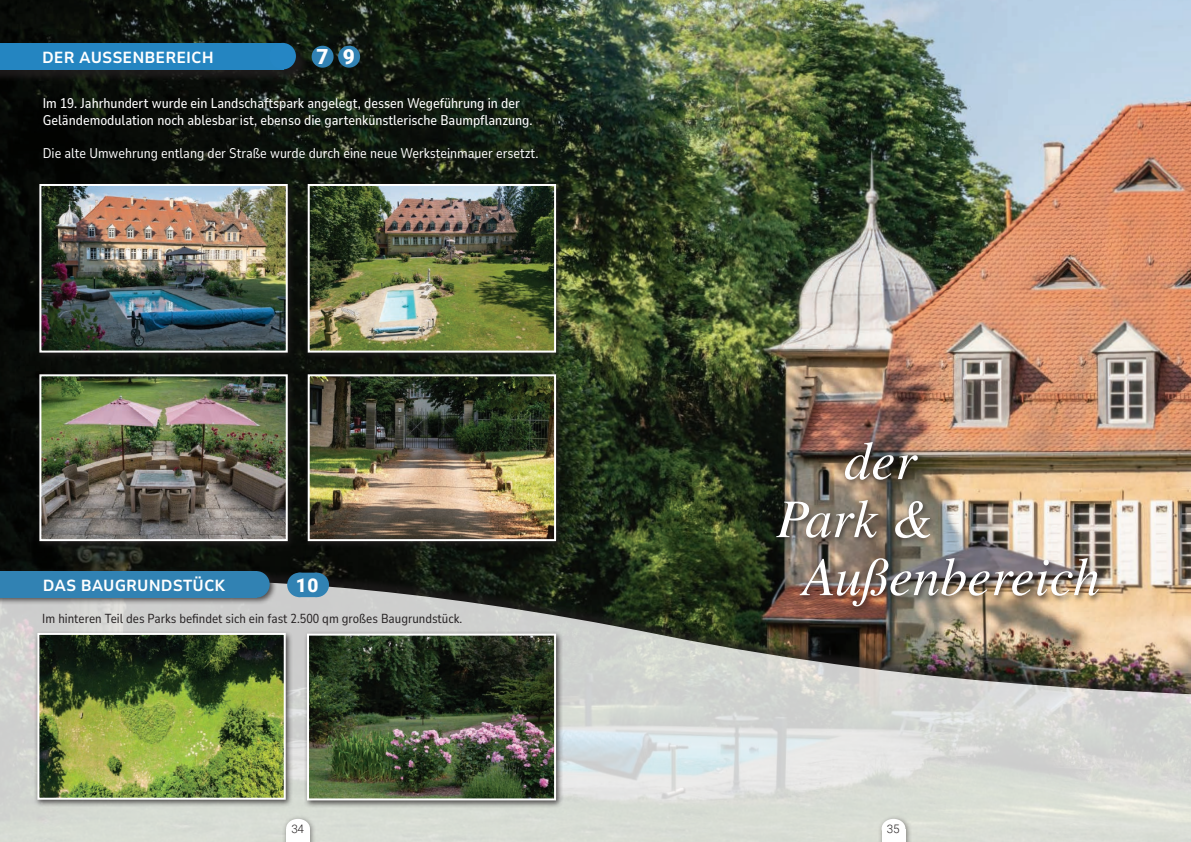
<style>
.page{position:relative;width:1191px;height:842px;background:#fff}
.page>*{position:absolute;margin:0;border:0;box-sizing:border-box;transform-origin:0 0}
.t1{font:italic 54.3px "Times LT Std";color:#fff}
.t2{font:900 20.8px "Roboto";color:#fff}
.t3{font:900 19px "Roboto";color:#fff}
.t4{font:700 semi-condensed 16px "Nunito Sans 7 pt";color:#fff}
.t5{font:500 14px/16.8px "Nunito Sans 10 pt Condensed";color:#fff}
.t6{font:14px "Nunito Sans 10 pt Condensed";color:#fff}
.t7{font:13px "Nunito Sans 10 pt Condensed";color:#231f20}
.t8{font:300 11.7px "Roboto";color:#231f20}
</style>
<div class="page">
<img style="left:0;top:0;width:1191px;height:539px">
<svg style="left:0;top:539px;width:1191px;height:303px;background:#abaca3"></svg>
<div style="left:35px;top:181px;width:259px;height:180px;background:#231f20;opacity:.75"></div>
<img style="left:42px;top:187px;width:243px;height:163px">
<div style="left:39px;top:184px;width:249px;height:169px;border:2px solid #fff"></div>
<div style="left:303px;top:181px;width:260px;height:180px;background:#231f20;opacity:.75"></div>
<img style="left:311px;top:187px;width:242px;height:163px">
<div style="left:308px;top:184px;width:248px;height:169px;border:2px solid #fff"></div>
<div style="left:303px;top:630px;width:260px;height:178px;background:#231f20;opacity:.75"></div>
<img style="left:310px;top:637px;width:243px;height:160px">
<div style="left:307px;top:634px;width:249px;height:166px;border:2px solid #fff"></div>
<div style="left:35px;top:371px;width:260px;height:178px;background:#231f20;opacity:.75"></div>
<img style="left:42px;top:377px;width:243px;height:161px">
<div style="left:39px;top:374px;width:249px;height:167px;border:2px solid #fff"></div>
<div style="left:773px;top:439px;width:332px;height:174px;background:#231f20;opacity:.75"></div>
<div style="left:0;top:44px;width:308px;height:38px;background:#231f20;opacity:.75"></div>
<div style="left:0;top:43px;width:284px;height:26px;background:#2485c1"></div>
<div style="left:269px;top:43px;width:27px;height:26px;background:#2586c4;border-radius:50%"></div>
<div style="left:33px;top:630px;width:260px;height:178px;background:#231f20;opacity:.75"></div>
<img style="left:40px;top:636px;width:243px;height:161px">
<div style="left:37px;top:633px;width:249px;height:167px;border:2px solid #fff"></div>
<div style="left:304px;top:371px;width:259px;height:178px;background:#231f20;opacity:.75"></div>
<img style="left:311px;top:377px;width:242px;height:161px">
<div style="left:308px;top:374px;width:248px;height:167px;border:2px solid #fff"></div>
<div style="left:312px;top:46px;width:21px;height:22px;background:#3182b3;border-radius:50%"></div>
<div style="left:338px;top:46px;width:22px;height:22px;background:#3182b3;border-radius:50%"></div>
<div style="left:304px;top:573px;width:25px;height:24px;background:#3182b3;border-radius:50%"></div>
<div style="left:298px;top:573px;width:19px;height:24px;background:#3182b3"></div>
<div style="left:287px;top:573px;width:25px;height:24px;background:#3182b3;border-radius:50%"></div>
<div style="left:0;top:568px;width:277px;height:37px;background:#231f20;opacity:.75"></div>
<div style="left:0;top:571px;width:256px;height:27px;background:#3182b3"></div>
<div style="left:243px;top:571px;width:27px;height:27px;background:#3182b3;border-radius:50%"></div>
<div style="left:281px;top:815px;width:35px;height:27px;background:#231f20;opacity:.5"></div>
<div style="left:286px;top:828px;width:24px;height:14px;background:#fff"></div>
<div style="left:286px;top:819px;width:24px;height:19px;background:#fff;border-radius:50%"></div>
<div style="left:877px;top:815px;width:35px;height:27px;background:#231f20;opacity:.5"></div>
<div style="left:881px;top:828px;width:24px;height:14px;background:#fff"></div>
<div style="left:881px;top:819px;width:24px;height:19px;background:#fff;border-radius:50%"></div>
<p class="t4" style="left:42px;top:46px;width:92px">DER AUSSENBE</p>
<p class="t4" style="left:165px;top:46px;width:50px">REICH</p>
<h2 class="t2" style="left:316px;top:42px;width:40px">7 9</h2>
<p class="t5" style="left:43px;top:94px;width:491px">Im 19. Jahrhundert wurde ein Landschaftspark angelegt, dessen Wegeführung in der<br>Geländemodulation noch ablesbar ist, ebenso die gartenkünstlerische Baumpflanzung.</p>
<p class="t6" style="left:43px;top:143px;width:497px">Die alte Umwehrung entlang der Straße wurde durch eine neue Werksteinmauer ersetzt.</p>
<p class="t4" style="left:43px;top:573px;width:61px">DAS BAUG</p>
<p class="t4" style="left:126px;top:573px;width:98px">RUN DSTÜCK</p>
<h3 class="t3" style="left:296px;top:572px;width:24px">10</h3>
<p class="t7" style="left:42px;top:609px;width:421px">Im hinteren Teil des Parks befindet sich ein fast 2.500 qm großes Baugrundstück.</p>
<h1 class="t1" style="left:844px;top:431px;width:74px">der</h1>
<h1 class="t1" style="left:776px;top:489px;width:158px">Park &amp;</h1>
<h1 class="t1" style="left:802px;top:547px;width:299px">Außenbereich</h1>
<p class="t8" style="left:291px;top:821px;width:14px">34</p>
<p class="t8" style="left:887px;top:821px;width:14px">35</p>
</div>
